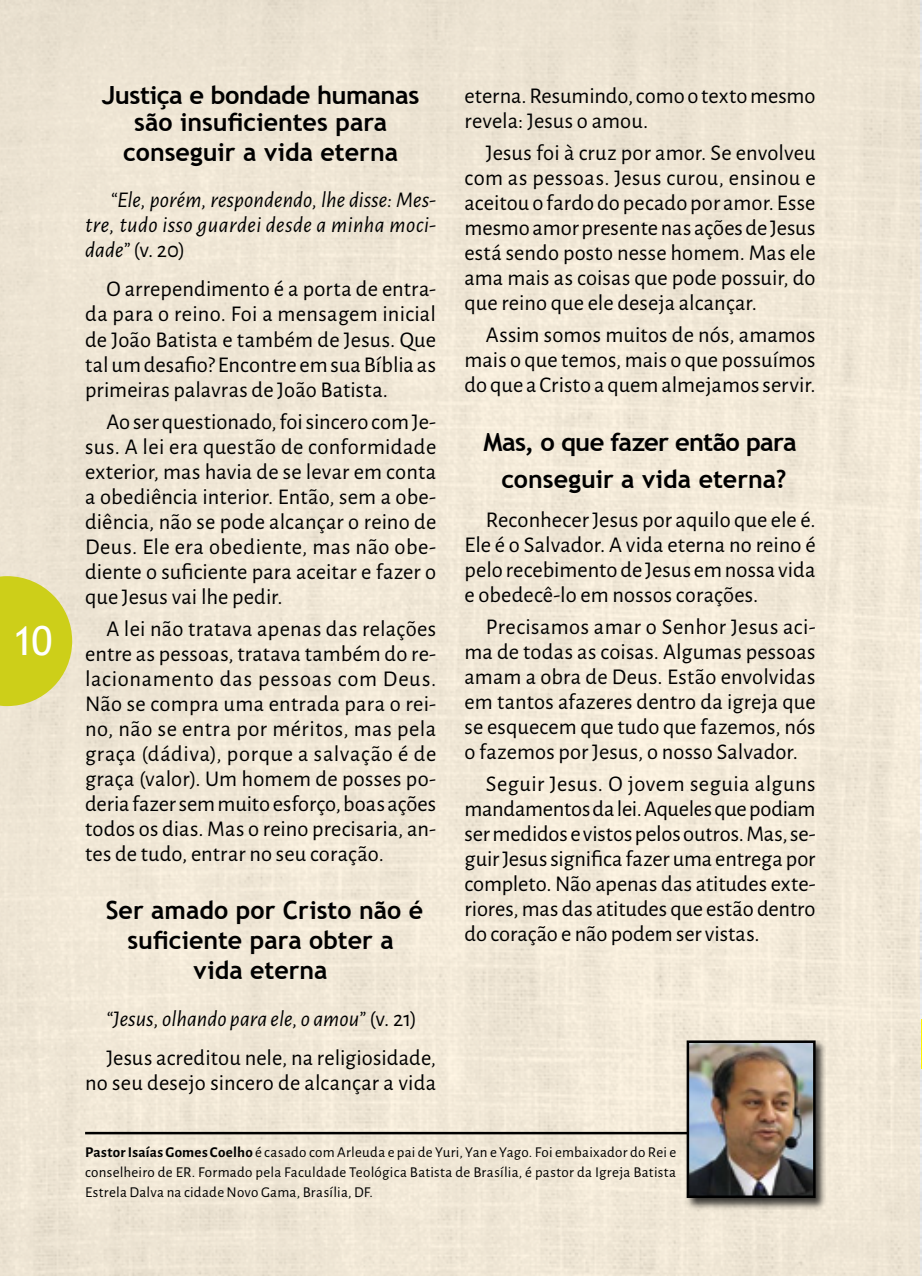
<style>
.page{position:relative;width:922px;height:1276px;background:#fff}
.page>*{position:absolute;margin:0;border:0;box-sizing:border-box;transform-origin:0 0}
.t1{font:40px "Trebuchet MS";color:#fff}
.t2{font:700 25px/30px "Trebuchet MS";color:#000;text-align:center}
.t3{font:22.5px/25px "Alegreya Sans";letter-spacing:.005em;color:#000;text-align:justify}
.t4{font:italic 22.5px/25px "Alegreya Sans";letter-spacing:.02em;color:#000;text-align:justify}
.t5{font:15px/20px "Alegreya Sans";letter-spacing:.015em;color:#000;text-align:justify}
.s1{font-style:normal}
.s2{font-style:italic}
.s3{font-weight:700}
</style>
<div class="page">
<div style="left:0;top:0;width:919px;height:1276px;background:#f0e7d6"></div>
<hr style="left:85px;top:1132px;width:727px;height:2px;background:#000">
<div style="left:685px;top:1040px;width:140px;height:169px;background:#000;opacity:.75"></div>
<img style="left:689px;top:1043px;width:123px;height:152px">
<div style="left:686px;top:1040px;width:129px;height:158px;border:2px solid #000"></div>
<hr style="left:921px;top:1018px;width:1px;height:50px;background:#fff200">
<svg style="left:0;top:576px;width:72px;height:130px"></svg>
<h1 class="t1" style="left:13px;top:615px;width:41px">10</h1>
<p class="t2" style="left:102px;top:81px;width:319px;line-height:27.5px">Justiça e bondade humanas são insuficientes para</p>
<p class="t2" style="left:123px;top:137px;width:276px">conseguir a vida eterna</p>
<p class="t4" style="left:85px;top:187px;width:352px;text-indent:26px">“Ele, porém, respondendo, lhe disse: Mes&shy;tre, tudo isso guardei desde a minha moci&shy;dade” <span class="s1">(v. 20)</span></p>
<p class="t3" style="left:85px;top:276px;width:352px;text-indent:21px">O arrependimento é a porta de entra&shy;da para o reino. Foi a mensagem inicial de João Batista e também de Jesus. Que tal um desafio? Encontre em sua Bíblia as primeiras palavras de João Batista.</p>
<p class="t3" style="left:85px;top:408px;width:352px;text-indent:21px">Ao ser questionado, foi sincero com Je&shy;sus. A lei era questão de conformidade exterior, mas havia de se levar em conta a obediência interior. Então, sem a obe&shy;diência, não se pode alcançar o reino de Deus. Ele era obediente, mas não obe&shy;diente o suficiente para aceitar e fazer o que Jesus vai lhe pedir.</p>
<p class="t3" style="left:85px;top:615px;width:352px;text-indent:21px">A lei não tratava apenas das relações entre as pessoas, tratava também do re&shy;lacionamento das pessoas com Deus.<br>Não se compra uma entrada para o rei&shy;no, não se entra por méritos, mas pela graça (dádiva), porque a salvação é de graça (valor). Um homem de posses po&shy;deria fazer sem muito esforço, boas ações todos os dias. Mas o reino precisaria, an&shy;tes de tudo, entrar no seu coração.</p>
<p class="t2" style="left:106px;top:895px;width:319px">Ser amado por Cristo não é suficiente para obter a vida eterna</p>
<p class="t3" style="left:106px;top:997px;width:331px;line-height:39.2px"><span class="s2">“Jesus, olhando para ele, o amou”</span> (v. 21)<br>Jesus acreditou nele, na religiosidade,</p>
<p class="t3" style="left:85px;top:1069px;width:352px">no seu desejo sincero de alcançar a vida</p>
<p class="t3" style="left:464px;top:82px;width:352px">eterna. Resumindo, como o texto mesmo revela: Jesus o amou.</p>
<p class="t3" style="left:464px;top:139px;width:352px;text-indent:21px">Jesus foi à cruz por amor. Se envolveu com as pessoas. Jesus curou, ensinou e aceitou o fardo do pecado por amor. Esse mesmo amor presente nas ações de Jesus está sendo posto nesse homem. Mas ele ama mais as coisas que pode possuir, do que reino que ele deseja alcançar.</p>
<p class="t3" style="left:464px;top:321px;width:352px;text-indent:21px">Assim somos muitos de nós, amamos mais o que temos, mais o que possuímos do que a Cristo a quem almejamos servir.</p>
<p class="t2" style="left:483px;top:423px;width:315px;line-height:37px">Mas, o que fazer então para conseguir a vida eterna?</p>
<p class="t3" style="left:464px;top:506px;width:352px;text-indent:21px">Reconhecer Jesus por aquilo que ele é.<br>Ele é o Salvador. A vida eterna no reino é pelo recebimento de Jesus em nossa vida e obedecê-lo em nossos corações.</p>
<p class="t3" style="left:464px;top:613px;width:352px;text-indent:21px">Precisamos amar o Senhor Jesus aci&shy;ma de todas as coisas. Algumas pessoas amam a obra de Deus. Estão envolvidas em tantos afazeres dentro da igreja que se esquecem que tudo que fazemos, nós o fazemos por Jesus, o nosso Salvador.</p>
<p class="t3" style="left:464px;top:770px;width:352px;text-indent:21px">Seguir Jesus. O jovem seguia alguns mandamentos da lei. Aqueles que podiam ser medidos e vistos pelos outros. Mas, se&shy;guir Jesus significa fazer uma entrega por completo. Não apenas das atitudes exte&shy;riores, mas das atitudes que estão dentro do coração e não podem ser vistas.</p>
<p class="t5" style="left:85px;top:1141px;width:592px"><span class="s3">Pastor Isaías Gomes Coelho</span> é casado com Arleuda e pai de Yuri, Yan e Yago. Foi embaixador do Rei e conselheiro de ER. Formado pela Faculdade Teológica Batista de Brasília, é pastor da Igreja Batista Estrela Dalva na cidade Novo Gama, Brasília, DF.</p>
</div>
